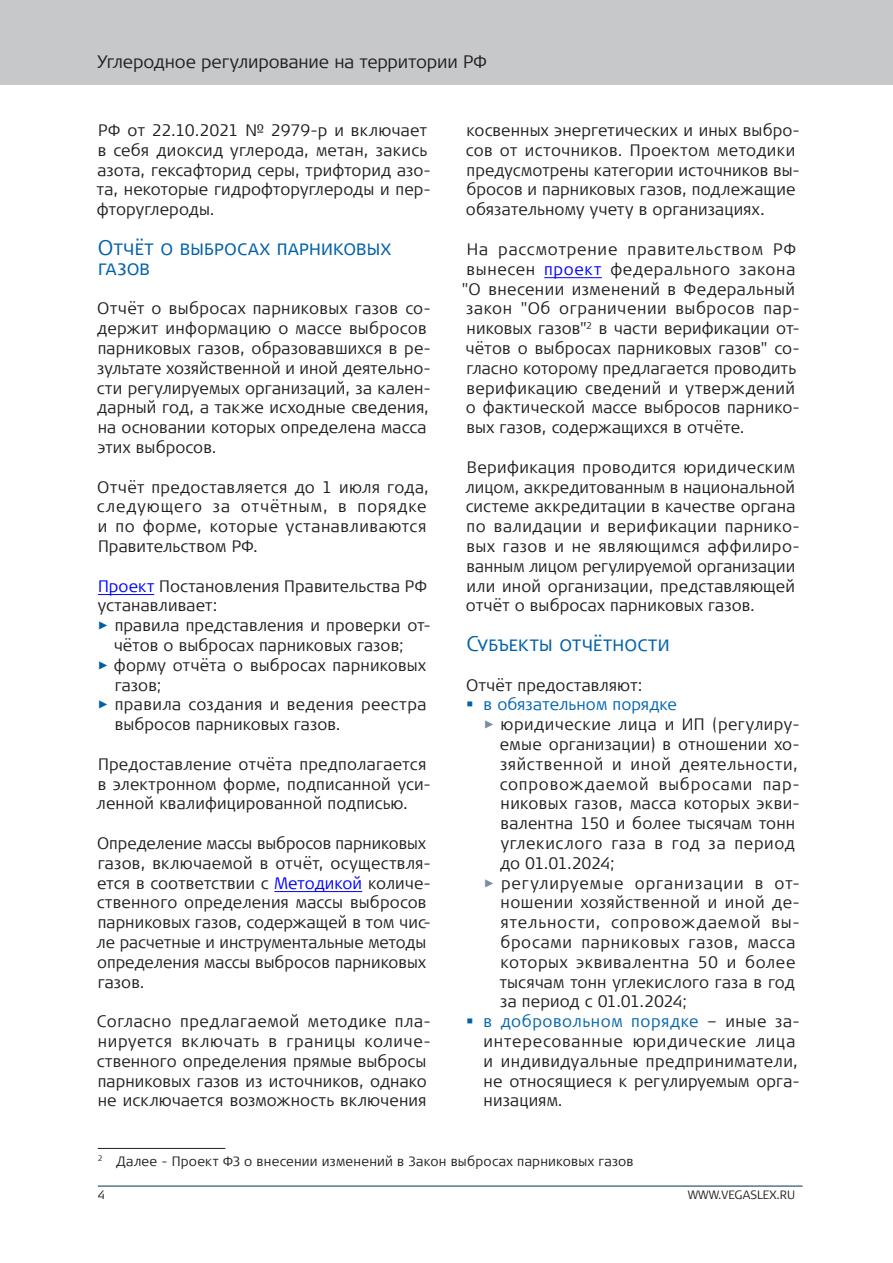
<style>
.page{position:relative;width:893px;height:1263px;background:#fff}
.page>*{position:absolute;margin:0;border:0;box-sizing:border-box;transform-origin:0 0}
.t1{font:300 21px/19.8px "Signa Sc Offc Pro";letter-spacing:.01em;color:#0061aa}
.t2{font:300 18px "Signa Offc Pro";letter-spacing:-.005em;color:#231f20}
.t3{font:300 16.5px/19.8px "Signa Offc Pro";letter-spacing:.015em;color:#231f20}
.t4{font:300 16.5px "Signa Offc Pro";letter-spacing:.04em;color:#231f20}
.t5{font:300 16.5px "Signa Offc Pro";letter-spacing:.05em;color:#231f20}
.t6{font:300 16.5px "Signa Offc Pro";letter-spacing:.06em;color:#231f20}
.t7{font:300 16.5px "Signa Offc Pro";letter-spacing:.055em;color:#231f20}
.t8{font:300 16.5px "Signa Offc Pro";letter-spacing:.045em;color:#231f20}
.t9{font:300 16.5px "Signa Offc Pro";letter-spacing:.03em;color:#0064b0}
.t10{font:300 16.5px "Signa Offc Pro";letter-spacing:.01em;color:#0064b0}
.t11{font:300 16.5px "Signa Offc Pro";letter-spacing:-.005em;color:#231f20}
.t12{font:300 16.5px "Signa Offc Pro";letter-spacing:-.035em;color:#231f20}
.t13{font:300 13.5px "Signa Offc Pro";letter-spacing:.015em;color:#231f20}
.t14{font:300 12px "Signa Sc Offc Pro";color:#231f20}
.t15{font:300 12px "Signa Offc Pro";color:#231f20}
.s1{color:#00f}
.s2{color:#0061aa}
.s3{color:#7b8ca2}
.s4{color:#231f20}
</style>
<div class="page">
<div style="left:0;top:0;width:893px;height:85px;background:#c7c8ca"></div>
<hr style="left:98px;top:1186px;width:705px;height:1px;background:#003255">
<hr style="left:98px;top:594px;width:56px;height:1px;background:#00f">
<hr style="left:274px;top:891px;width:88px;height:1px;background:#00f">
<hr style="left:544px;top:277px;width:58px;height:1px;background:#00f">
<hr style="left:98px;top:1148px;width:127px;height:1px;background:#231f20">
<p class="t2" style="left:97px;top:49px;width:391px">Углеродное регулирование на территории РФ</p>
<p class="t3" style="left:97px;top:120px;width:336px">РФ от 22.10.2021 № 2979-р и включает в себя диоксид углерода, метан, закись азота, гексафторид серы, трифторид азо&shy;та, некоторые гидрофторуглероды и пер&shy;фторуглероды.</p>
<p class="t1" style="left:98px;top:236px;width:295px">Отчёт о выбросах парниковых газов</p>
<p class="t3" style="left:97px;top:298px;width:336px">Отчёт о выбросах парниковых газов со&shy;держит информацию о массе выбросов парниковых газов, образовавшихся в ре&shy;зультате хозяйственной и иной деятельно&shy;сти регулируемых организаций, за кален&shy;дарный год, а также исходные сведения, на основании которых определена масса этих выбросов.</p>
<p class="t3" style="left:97px;top:476px;width:334px">Отчёт предоставляется до 1 июля года, следующего за отчётным, в порядке и по форме, которые устанавливаются<br>Правительством РФ.</p>
<p class="t3" style="left:98px;top:575px;width:331px"><span class="s1">Проект</span> Постановления Правительства РФ</p>
<p class="t3" style="left:98px;top:595px;width:121px">устанавливает:</p>
<p class="t3" style="left:98px;top:615px;width:334px"><span class="s2">▸</span> правила представления и проверки от-</p>
<p class="t3" style="left:114px;top:634px;width:291px">чётов о выбросах парниковых газов;</p>
<p class="t3" style="left:98px;top:654px;width:329px"><span class="s2">▸</span> форму отчёта о выбросах парниковых</p>
<p class="t3" style="left:115px;top:674px;width:48px">газов;</p>
<p class="t3" style="left:98px;top:694px;width:330px"><span class="s2">▸</span> правила создания и ведения реестра</p>
<p class="t3" style="left:115px;top:714px;width:227px">выбросов парниковых газов.</p>
<p class="t3" style="left:97px;top:753px;width:335px">Предоставление отчёта предполагается в электронном форме, подписанной уси&shy;ленной квалифицированной подписью.</p>
<p class="t3" style="left:97px;top:832px;width:336px">Определение массы выбросов парниковых газов, включаемой в отчёт, осуществля&shy;ется в соответствии с <span class="s1">Методикой</span> количе&shy;ственного определения массы выбросов парниковых газов, содержащей в том чис&shy;ле расчетные и инструментальные методы определения массы выбросов парниковых газов.</p>
<p class="t3" style="left:97px;top:1011px;width:336px">Согласно предлагаемой методике пла&shy;нируется включать в границы количе&shy;ственного определения прямые выбросы парниковых газов из источников, однако не исключается возможность включения</p>
<p class="t3" style="left:466px;top:120px;width:336px">косвенных энергетических и иных выбро&shy;сов от источников. Проектом методики предусмотрены категории источников вы&shy;бросов и парниковых газов, подлежащие обязательному учету в организациях.</p>
<p class="t3" style="left:462px;top:238px;width:340px;text-indent:5px">На рассмотрение правительством РФ вынесен <span class="s1">проект</span> федерального закона "О внесении изменений в Федеральный закон "Об ограничении выбросов пар&shy;никовых газов"<sup>2</sup> в части верификации от&shy;чётов о выбросах парниковых газов" со&shy;гласно которому предлагается проводить верификацию сведений и утверждений о фактической массе выбросов парнико&shy;вых газов, содержащихся в отчёте.</p>
<p class="t3" style="left:466px;top:456px;width:336px">Верификация проводится юридическим лицом, аккредитованным в национальной системе аккредитации в качестве органа по валидации и верификации парнико&shy;вых газов и не являющимся аффилиро&shy;ванным лицом регулируемой организации или иной организации, представляющей отчёт о выбросах парниковых газов.</p>
<p class="t1" style="left:467px;top:632px;width:204px">Субъекты отчётности</p>
<p class="t3" style="left:466px;top:674px;width:178px">Отчёт предоставляют:</p>
<p class="t10" style="left:484px;top:693px;width:195px">в обязательном порядке</p>
<p class="t3" style="left:484px;top:714px;width:317px"><span class="s3">▸</span> юридические лица и ИП (регулиру-</p>
<p class="t3" style="left:500px;top:733px;width:301px">емые организации) в отношении хо-</p>
<p class="t4" style="left:500px;top:752px;width:299px">зяйственной и иной деятельности,</p>
<p class="t5" style="left:500px;top:772px;width:302px">сопровождаемой выбросами пар-</p>
<p class="t3" style="left:501px;top:793px;width:301px">никовых газов, масса которых экви-</p>
<p class="t3" style="left:501px;top:813px;width:296px">валентна 150 и более тысячам тонн</p>
<p class="t4" style="left:501px;top:832px;width:296px">углекислого газа в год за период</p>
<p class="t12" style="left:500px;top:851px;width:116px">до 01.01.2024;</p>
<p class="t6" style="left:484px;top:871px;width:317px"><span class="s3">▸</span> регулируемые организации в от-</p>
<p class="t3" style="left:501px;top:892px;width:301px">ношении хозяйственной и иной де-</p>
<p class="t7" style="left:501px;top:911px;width:300px">ятельности, сопровождаемой вы-</p>
<p class="t8" style="left:500px;top:931px;width:297px">бросами парниковых газов, масса</p>
<p class="t4" style="left:501px;top:950px;width:296px">которых эквивалентна 50 и более</p>
<p class="t3" style="left:500px;top:971px;width:297px">тысячам тонн углекислого газа в год</p>
<p class="t11" style="left:500px;top:990px;width:188px">за период с 01.01.2024;</p>
<p class="t9" style="left:484px;top:1010px;width:318px">в добровольном порядке <span class="s4">– иные за-</span></p>
<p class="t5" style="left:484px;top:1030px;width:313px">интересованные юридические лица</p>
<p class="t3" style="left:484px;top:1050px;width:316px">и индивидуальные предприниматели,</p>
<p class="t3" style="left:484px;top:1070px;width:318px">не относящиеся к регулируемым орга-</p>
<p class="t3" style="left:484px;top:1090px;width:81px">низациям.</p>
<p class="t13" style="left:98px;top:1152px;width:537px"><sup>2</sup> Далее - Проект ФЗ о внесении изменений в Закон выбросах парниковых газов</p>
<p class="t15" style="left:98px;top:1187px;width:9px">4</p>
<p class="t14" style="left:688px;top:1187px;width:109px">WWW.VEGASLEX.RU</p>
</div>
